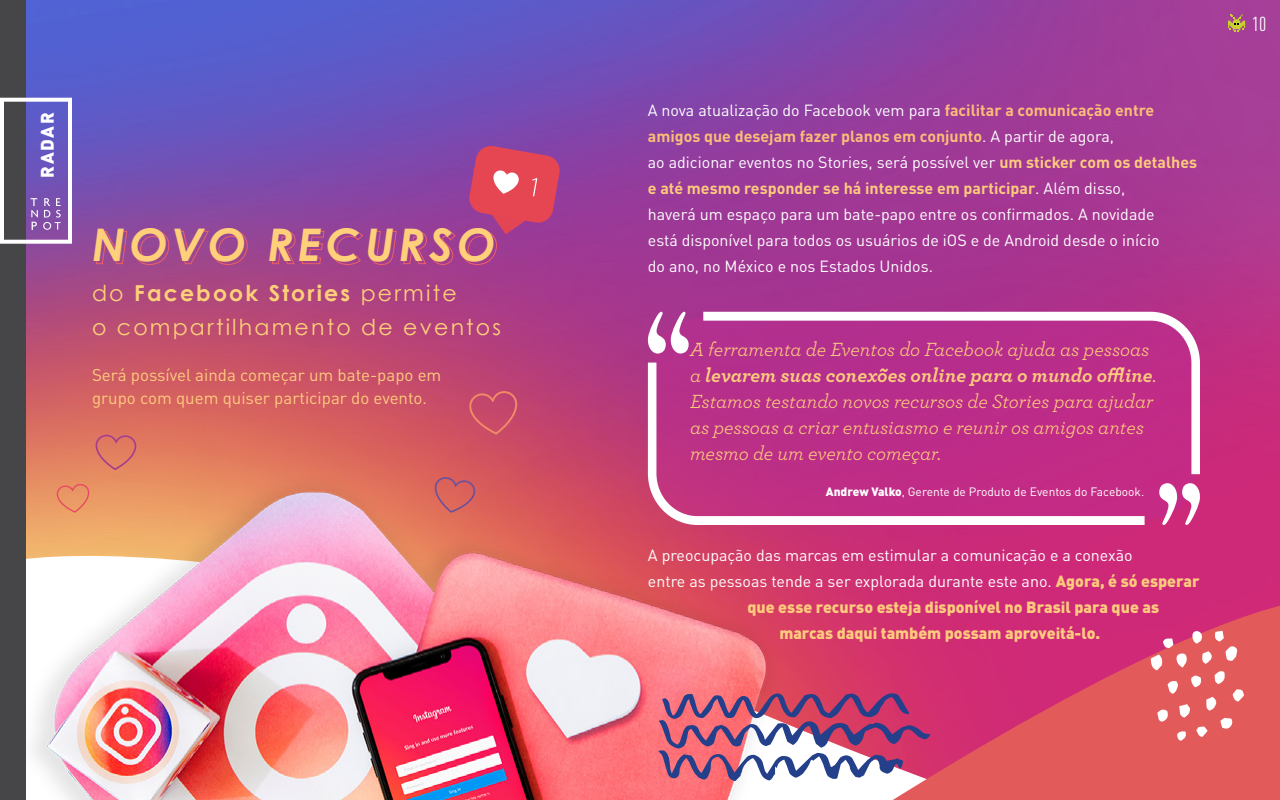
<style>
.page{position:relative;width:1280px;height:800px;background:#fff}
.page>*{position:absolute;margin:0;border:0;box-sizing:border-box;transform-origin:0 0}
.t1{font:italic 700 45px "Century Gothic";letter-spacing:.1em;color:#ffd079}
.t2{font:22px/34px "Century Gothic";letter-spacing:.1em;color:#ffd079}
.t3{font:italic 20px/26px "Archer Pro";color:#fecb7d}
.t4{font:20px "DIN Cond";color:#fff}
.t5{font:900 18px "DIN Pro";letter-spacing:.095em;color:#fff}
.t6{font:16.9px/23.2px "DIN Pro";color:#fecb7d}
.t7{font:16px/26px "DIN Pro";color:#fff}
.t8{font:900 16px "DIN Pro";color:#fecb7d}
.t9{font:12px "DIN Pro";color:#fff}
.s1{font-weight:700;color:#fcbd78}
.s2{font-weight:700;color:#fecb7d}
.s3{font-weight:700}
.s4{font-weight:900}
.s5{font-weight:900;color:#fecb7d}
</style>
<div class="page">
<img style="left:25px;top:0;width:1255px;height:520px">
<div style="left:794px;top:520px;width:486px;height:62px;background:#cd2978"></div>
<svg style="left:95px;top:230px;width:33px;height:35px"></svg>
<svg style="left:134px;top:230px;width:36px;height:35px"></svg>
<svg style="left:176px;top:230px;width:72px;height:35px;background:#a3498c"></svg>
<svg style="left:271px;top:230px;width:93px;height:35px;background:#a5458b"></svg>
<svg style="left:370px;top:230px;width:27px;height:35px"></svg>
<svg style="left:703px;top:312px;width:497px;height:162px;fill:#b82e8d"></svg>
<svg style="left:648px;top:363px;width:497px;height:162px;background:#bf388e"></svg>
<svg style="left:1159px;top:483px;width:41px;height:42px"></svg>
<svg style="left:648px;top:312px;width:41px;height:42px"></svg>
<svg style="left:403px;top:145px;width:158px;height:120px;background:#ad4588"></svg>
<svg style="left:469px;top:390px;width:48px;height:45px;background:#ca5069"></svg>
<svg style="left:96px;top:435px;width:40px;height:29px"></svg>
<svg style="left:794px;top:582px;width:486px;height:218px;background:#d8446c"></svg>
<svg style="left:1151px;top:631px;width:93px;height:110px;background:#e57175"></svg>
<img style="left:25px;top:464px;width:769px;height:336px">
<svg style="left:658px;top:693px;width:272px;height:88px"></svg>
<svg style="left:435px;top:476px;width:40px;height:37px"></svg>
<div style="left:0;top:0;width:25px;height:800px;background:#464548"></div>
<svg style="left:31px;top:198px;width:30px;height:32px"></svg>
<div style="left:0;top:98px;width:72px;height:146px;border:4px solid #fff"></div>
<svg style="left:1228px;top:14px;width:17px;height:18px"></svg>
<p class="t5" style="left:32px;top:178px;width:67px;rotate:-90deg">RADAR</p>
<p class="t7" style="left:648px;top:97px;width:551px">A nova atualização do Facebook vem para <span class="s1">facilitar a comunicação entre amigos que desejam fazer planos em conjunto</span>. A partir de agora,<br>ao adicionar eventos no Stories, será possível ver <span class="s2">um sticker com os detalhes e até mesmo responder se há interesse em participar</span>. Além disso,<br>haverá um espaço para um bate-papo entre os confirmados. A novidade<br>está disponível para todos os usuários de iOS e de Android desde o início<br>do ano, no México e nos Estados Unidos.</p>
<h1 class="t1" style="left:92px;top:210px;width:405px">NOVO RECURSO</h1>
<h2 class="t2" style="left:92px;top:275px;width:411px">do <span class="s3">Facebook Stories</span> permite<br>o compartilhamento de eventos</h2>
<p class="t6" style="left:92px;top:362px;width:351px">Será possível ainda começar um bate-papo em grupo com quem quiser participar do evento.</p>
<p class="t3" style="left:690px;top:335px;width:468px">A ferramenta de Eventos do Facebook ajuda as pessoas a <span class="s3">levarem suas conexões online para o mundo offline</span>.<br>Estamos testando novos recursos de Stories para ajudar as pessoas a criar entusiasmo e reunir os amigos antes mesmo de um evento começar.</p>
<p class="t9" style="left:826px;top:484px;width:320px"><span class="s4">Andrew Valko</span>, Gerente de Produto de Eventos do Facebook.</p>
<p class="t7" style="left:648px;top:542px;width:486px">A preocupação das marcas em estimular a comunicação e a conexão</p>
<p class="t7" style="left:648px;top:568px;width:553px">entre as pessoas tende a ser explorada durante este ano. <span class="s5">Agora, é só esperar</span></p>
<p class="t8" style="left:747px;top:594px;width:413px">que esse recurso esteja disponível no Brasil para que as</p>
<p class="t8" style="left:779px;top:620px;width:322px">marcas daqui também possam aproveitá-lo.</p>
<p class="t4" style="left:1252px;top:13px;width:16px">10</p>
</div>
